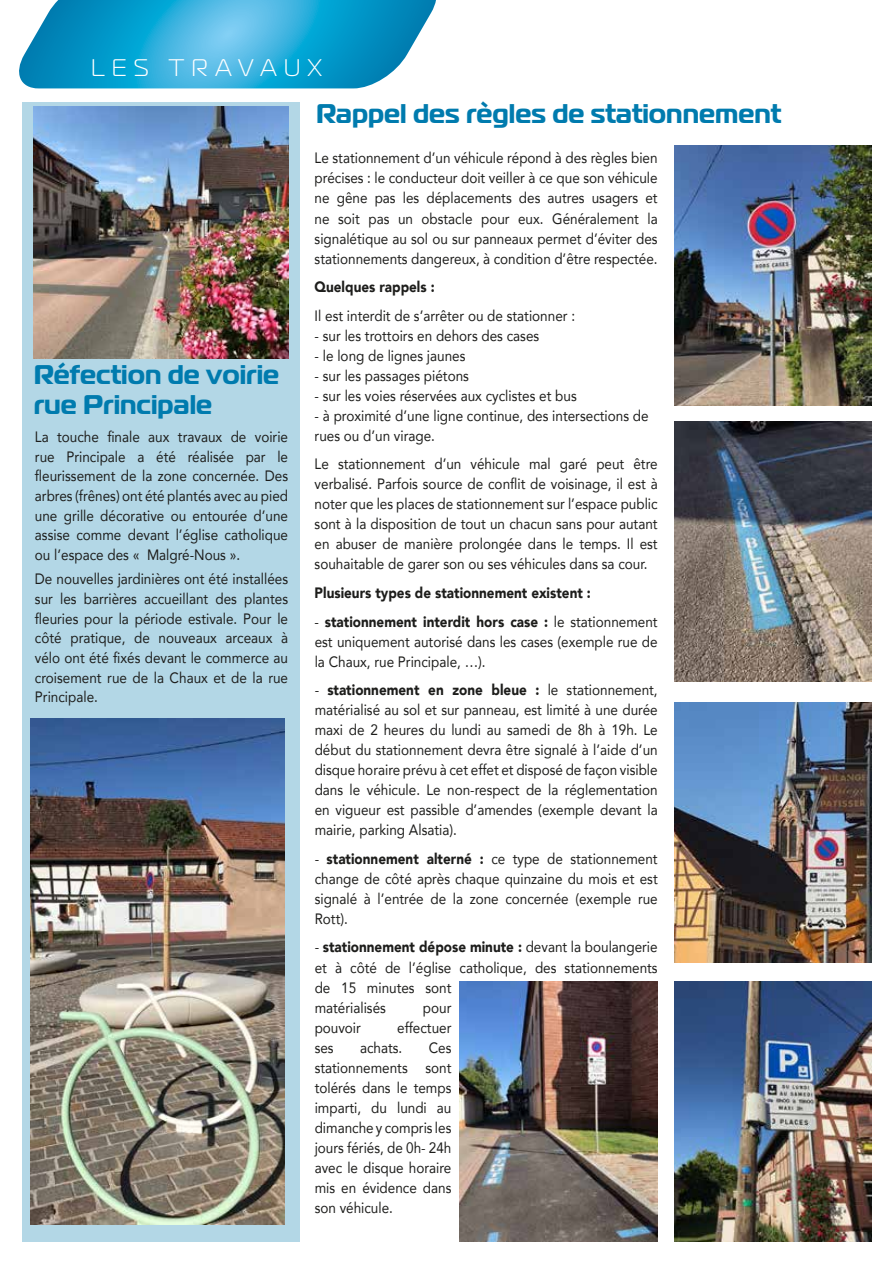
<style>
.page{position:relative;width:893px;height:1263px;background:#fff}
.page>*{position:absolute;margin:0;border:0;box-sizing:border-box;transform-origin:0 0}
.t1{font:700 27px/30px "Magistral";color:#007bae}
.t2{font:300 24px "Magistral";letter-spacing:.3em;color:#fff}
.t3{font:15px/20px "Avenir";color:#1d1d1b;text-align:justify;scale:.9 1}
.t4{font:900 15px "Avenir";color:#1d1d1b;scale:.9 1}
.s1{font-weight:900}
</style>
<div class="page">
<div style="left:22px;top:102px;width:278px;height:1140px;background:#b3d7e6"></div>
<svg style="left:19px;top:0;width:417px;height:88px;background:#33aad4"></svg>
<img style="left:34px;top:107px;width:254px;height:251px">
<img style="left:674px;top:981px;width:197px;height:261px">
<img style="left:674px;top:146px;width:197px;height:260px">
<img style="left:460px;top:981px;width:197px;height:261px">
<img style="left:674px;top:702px;width:197px;height:260px">
<img style="left:674px;top:422px;width:197px;height:260px">
<img style="left:31px;top:718px;width:254px;height:507px">
<h2 class="t2" style="left:91px;top:53px;width:232px">LES TRAVAUX</h2>
<h1 class="t1" style="left:34px;top:360px;width:247px">Réfection de voirie rue Principale</h1>
<p class="t3" style="left:35px;top:426px;width:283px">La touche finale aux travaux de voirie rue Principale a été réalisée par le fleurissement de la zone concernée. Des arbres (frênes) ont été plantés avec au pied une grille décorative ou entourée d’une assise comme devant l’église catholique ou l’espace des « Malgré-Nous ».</p>
<p class="t3" style="left:35px;top:569px;width:283px">De nouvelles jardinières ont été installées sur les barrières accueillant des plantes fleuries pour la période estivale. Pour le côté pratique, de nouveaux arceaux à vélo ont été fixés devant le commerce au croisement rue de la Chaux et de la rue Principale.</p>
<h1 class="t1" style="left:316px;top:99px;width:467px">Rappel des règles de stationnement</h1>
<p class="t3" style="left:315px;top:148px;width:383px">Le stationnement d’un véhicule répond à des règles bien précises : le conducteur doit veiller à ce que son véhicule ne gêne pas les déplacements des autres usagers et ne soit pas un obstacle pour eux. Généralement la signalétique au sol ou sur panneaux permet d’éviter des stationnements dangereux, à condition d’être respectée.</p>
<p class="t4" style="left:315px;top:274px;width:135px">Quelques rappels :</p>
<p class="t3" style="left:315px;top:305px;width:291px">Il est interdit de s’arrêter ou de stationner :</p>
<p class="t3" style="left:315px;top:325px;width:251px">- sur les trottoirs en dehors des cases</p>
<p class="t3" style="left:315px;top:345px;width:169px">- le long de lignes jaunes</p>
<p class="t3" style="left:315px;top:365px;width:173px">- sur les passages piétons</p>
<p class="t3" style="left:315px;top:385px;width:293px">- sur les voies réservées aux cyclistes et bus</p>
<p class="t3" style="left:315px;top:405px;width:373px">- à proximité d’une ligne continue, des intersections de rues ou d’un virage.</p>
<p class="t3" style="left:315px;top:454px;width:383px">Le stationnement d’un véhicule mal garé peut être verbalisé. Parfois source de conflit de voisinage, il est à noter que les places de stationnement sur l’espace public sont à la disposition de tout un chacun sans pour autant en abuser de manière prolongée dans le temps. Il est souhaitable de garer son ou ses véhicules dans sa cour.</p>
<p class="t4" style="left:315px;top:580px;width:308px">Plusieurs types de stationnement existent :</p>
<p class="t3" style="left:315px;top:611px;width:383px">- <span class="s1">stationnement interdit hors case :</span> le stationnement est uniquement autorisé dans les cases (exemple rue de la Chaux, rue Principale, …).</p>
<p class="t3" style="left:315px;top:679px;width:383px">- <span class="s1">stationnement en zone bleue :</span> le stationnement, matérialisé au sol et sur panneau, est limité à une durée maxi de 2 heures du lundi au samedi de 8h à 19h. Le début du stationnement devra être signalé à l’aide d’un disque horaire prévu à cet effet et disposé de façon visible dans le véhicule. Le non-respect de la réglementation en vigueur est passible d’amendes (exemple devant la mairie, parking Alsatia).</p>
<p class="t3" style="left:315px;top:848px;width:383px">- <span class="s1">stationnement alterné :</span> ce type de stationnement change de côté après chaque quinzaine du mois et est signalé à l’entrée de la zone concernée (exemple rue Rott).</p>
<p class="t3" style="left:315px;top:937px;width:383px;text-align:left">- <span class="s1">stationnement dépose minute :</span> devant la boulangerie et à côté de l’église catholique, des stationnements de 15 minutes sont<br>matérialisés</p>
<p class="t3" style="left:423px;top:997px;width:33px">pour</p>
<p class="t3" style="left:315px;top:1017px;width:53px">pouvoir</p>
<p class="t3" style="left:397px;top:1017px;width:62px">effectuer</p>
<p class="t3" style="left:315px;top:1037px;width:23px">ses</p>
<p class="t3" style="left:360px;top:1037px;width:48px">achats.</p>
<p class="t3" style="left:315px;top:1037px;width:153px;text-indent:114px">Ces stationnements sont tolérés dans le temps imparti, du lundi au dimanche y compris les jours fériés, de 0h- 24h avec le disque horaire mis en évidence dans son véhicule.</p>
</div>
